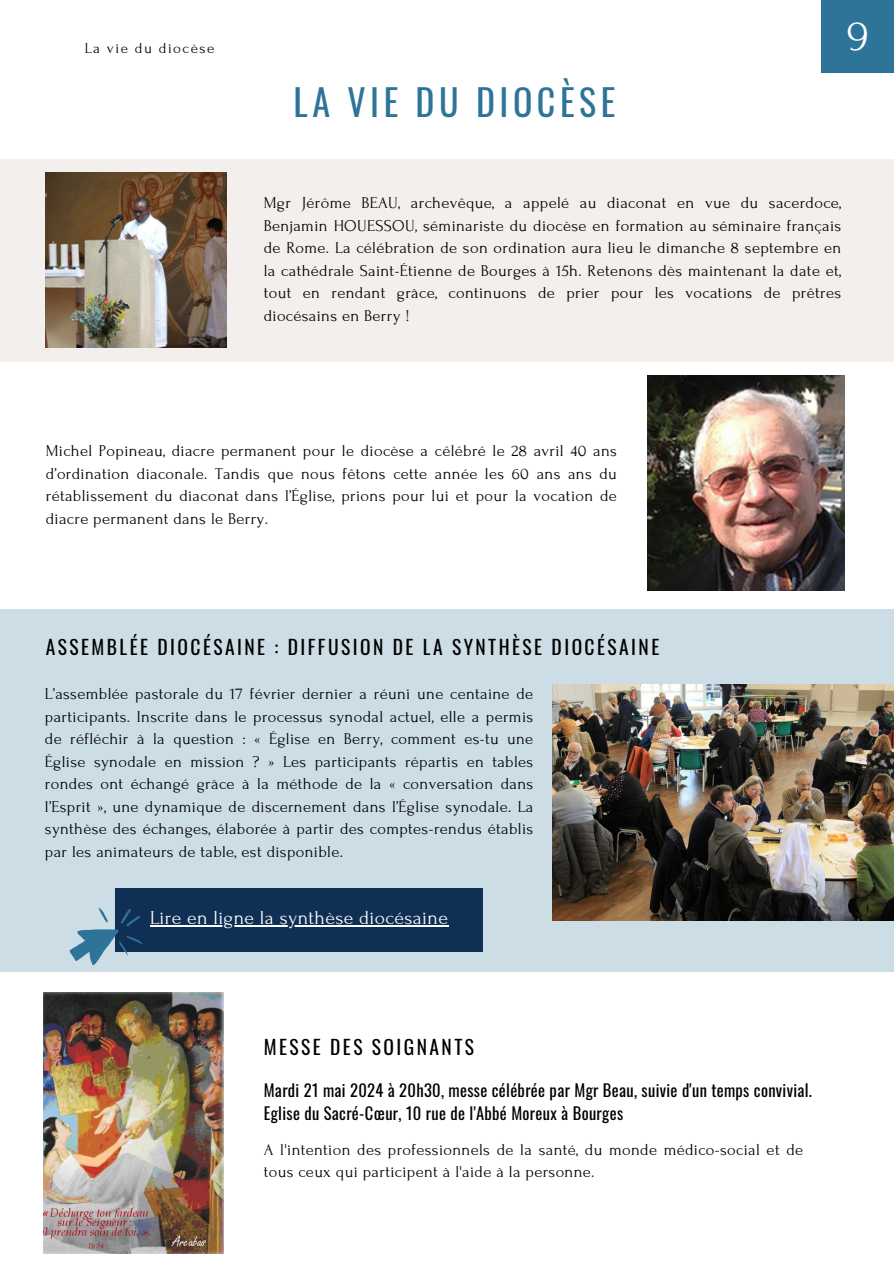
<style>
.page{position:relative;width:894px;height:1264px;background:#fff}
.page>*{position:absolute;margin:0;border:0;box-sizing:border-box;transform-origin:0 0}
.t1{font:45.3px "Forum";color:#fff}
.t2{font:36px "Oswald";letter-spacing:.125em;color:#2e7498}
.t3{font:19.65px "Forum";letter-spacing:.02em;color:#fff}
.t4{font:19.5px "Oswald";letter-spacing:.125em;color:#000}
.t5{font:16.5px/22.5px "Forum";letter-spacing:.02em;color:#000;text-align:justify}
.t6{font:16.5px "Oswald";letter-spacing:.02em;color:#000}
.t7{font:15px "Forum";letter-spacing:.1em;color:#000}
</style>
<div class="page">
<div style="left:0;top:609px;width:893px;height:363px;background:#cddde6"></div>
<div style="left:0;top:159px;width:893px;height:202px;background:#f3efec"></div>
<img style="left:43px;top:992px;width:180px;height:261px">
<img style="left:552px;top:684px;width:341px;height:236px">
<svg style="left:69px;top:888px;width:414px;height:77px"></svg>
<img style="left:45px;top:173px;width:181px;height:174px">
<img style="left:647px;top:375px;width:196px;height:216px">
<hr style="left:150px;top:925px;width:298px;height:1px;background:#fff">
<div style="left:821px;top:0;width:72px;height:72px;background:#2e7498"></div>
<p class="t7" style="left:85px;top:40px;width:131px">La vie du diocèse</p>
<p class="t2" style="left:293px;top:74px;width:323px">LA VIE DU DIOCÈSE</p>
<p class="t1" style="left:846px;top:11px;width:24px">9</p>
<p class="t5" style="left:264px;top:192px;width:579px">Mgr Jérôme BEAU, archevêque, a appelé au diaconat en vue du sacerdoce, Benjamin HOUESSOU, séminariste du diocèse en formation au séminaire français de Rome. La célébration de son ordination aura lieu le dimanche 8 septembre en la cathédrale Saint-Étienne de Bourges à 15h. Retenons dès maintenant la date et, tout en rendant grâce, continuons de prier pour les vocations de prêtres diocésains en Berry !</p>
<p class="t5" style="left:46px;top:440px;width:572px">Michel Popineau, diacre permanent pour le diocèse a célébré le 28 avril 40 ans d’ordination diaconale. Tandis que nous fêtons cette année les 60 ans ans du rétablissement du diaconat dans l’Église, prions pour lui et pour la vocation de diacre permanent dans le Berry.</p>
<p class="t4" style="left:46px;top:631px;width:615px">ASSEMBLÉE DIOCÉSAINE : DIFFUSION DE LA SYNTHÈSE DIOCÉSAINE</p>
<p class="t5" style="left:45px;top:683px;width:490px">L’assemblée pastorale du 17 février dernier a réuni une centaine de participants. Inscrite dans le processus synodal actuel, elle a permis de réfléchir à la question : « Église en Berry, comment es-tu une Église synodale en mission ? » Les participants répartis en tables rondes ont échangé grâce à la méthode de la « conversation dans l’Esprit », une dynamique de discernement dans l’Église synodale. La synthèse des échanges, élaborée à partir des comptes-rendus établis par les animateurs de table, est disponible.</p>
<p class="t3" style="left:150px;top:907px;width:299px">Lire en ligne la synthèse diocésaine</p>
<p class="t4" style="left:264px;top:1032px;width:212px">MESSE DES SOIGNANTS</p>
<h3 class="t6" style="left:264px;top:1077px;width:549px">Mardi 21 mai 2024 à 20h30, messe célébrée par Mgr Beau, suivie d'un temps convivial.</h3>
<p class="t6" style="left:264px;top:1099px;width:361px">Eglise du Sacré-Cœur, 10 rue de l'Abbé Moreux à Bourges</p>
<p class="t5" style="left:264px;top:1138px;width:541px">A l'intention des professionnels de la santé, du monde médico-social et de tous ceux qui participent à l'aide à la personne.</p>
</div>
